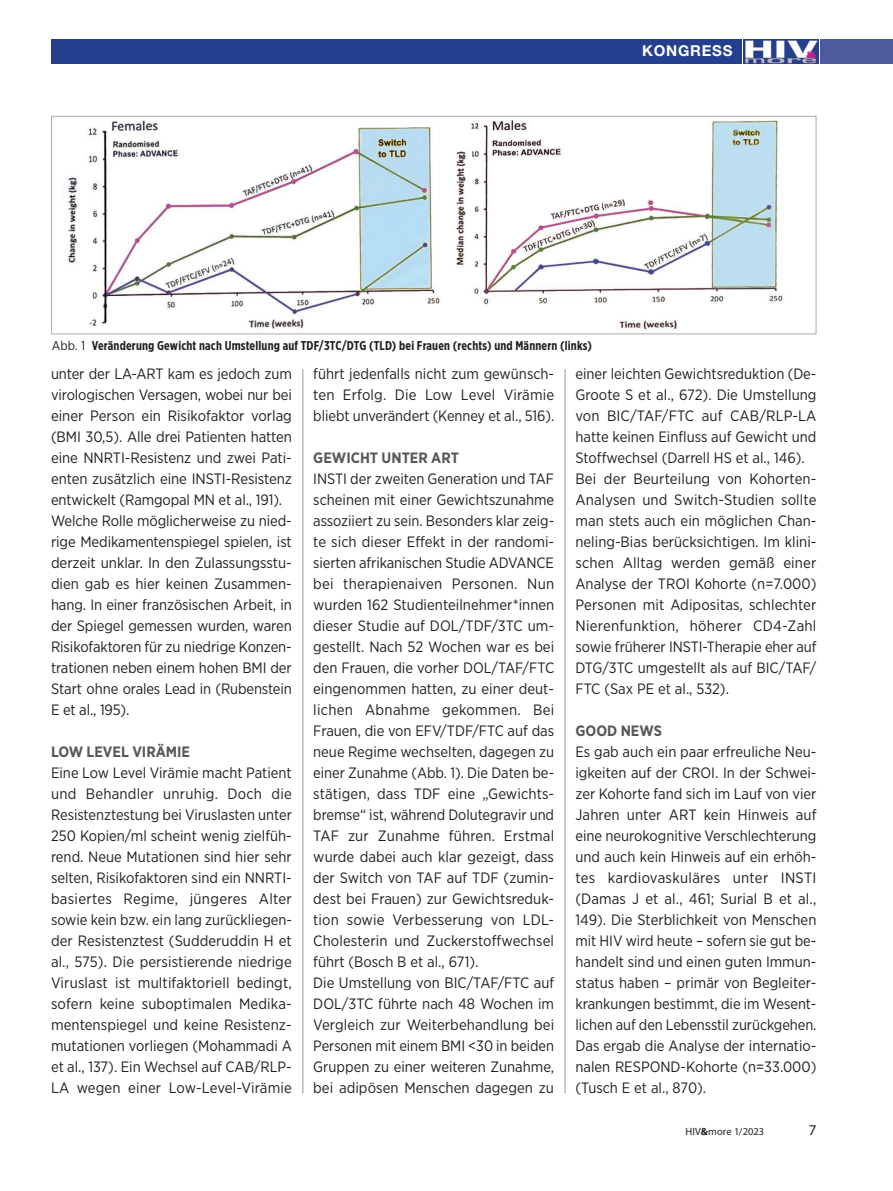
<style>
.page{position:relative;width:893px;height:1191px;background:#fff}
.page>*{position:absolute;margin:0;border:0;box-sizing:border-box;transform-origin:0 0}
.Fliesstext{font:15px/21px "Gotham Narrow";color:#231f20;text-align:justify}
.Fliesstext-2{font:700 15px "Gotham Narrow";color:#57585a}
.t1{font:700 15px "Helvetica Neue";letter-spacing:.05em;color:#fff}
.t2{font:15px "Myriad Pro";color:#231f20}
.BU_Text{font:700 12.75px "Gotham X Narrow";letter-spacing:.015em;color:#231f20}
.t3{font:10.5px "Myriad Pro";letter-spacing:.01em;color:#231f20}
.s1{font-family:"Gotham Narrow";font-weight:400}
.s2{font-weight:700}
</style>
<div class="page">
<div style="left:821px;top:39px;width:72px;height:25px;background:#4d5a9e"></div>
<div style="left:51px;top:39px;width:690px;height:25px;background:#253f8e"></div>
<img style="left:744px;top:39px;width:74px;height:25px">
<hr style="left:565px;top:369px;width:1px;height:724px;background:#939598">
<hr style="left:302px;top:369px;width:1px;height:724px;background:#939598">
<img style="left:63px;top:120px;width:720px;height:210px">
<div style="left:51px;top:116px;width:765px;height:218px;border:1px solid #a8a9ad"></div>
<p class="t1" style="left:642px;top:42px;width:92px">KONGRESS</p>
<p class="BU_Text" style="left:52px;top:337px;width:542px"><span class="s1">Abb. 1</span> Veränderung Gewicht nach Umstellung auf TDF/3TC/DTG (TLD) bei Frauen (rechts) und Männern (links)</p>
<p class="Fliesstext" style="left:51px;top:363px;width:242px">unter der LA-ART kam es jedoch zum virologischen Versagen, wobei nur bei einer Person ein Risikofaktor vorlag (BMI 30,5). Alle drei Patienten hatten eine NNRTI-Resistenz und zwei Pati&shy;enten zusätzlich eine INSTI-Resistenz entwickelt (Ramgopal MN et al., 191).</p>
<p class="Fliesstext" style="left:51px;top:510px;width:242px">Welche Rolle möglicherweise zu nied&shy;rige Medikamentenspiegel spielen, ist derzeit unklar. In den Zulassungsstu&shy;dien gab es hier keinen Zusammen&shy;hang. In einer französischen Arbeit, in der Spiegel gemessen wurden, waren Risikofaktoren für zu niedrige Konzen&shy;trationen neben einem hohen BMI der Start ohne orales Lead in (Rubenstein E et al., 195).</p>
<p class="Fliesstext-2" style="left:51px;top:742px;width:141px">LOW LEVEL VIRÄMIE</p>
<p class="Fliesstext" style="left:51px;top:762px;width:242px">Eine Low Level Virämie macht Patient und Behandler unruhig. Doch die Resistenztestung bei Viruslasten unter 250 Kopien/ml scheint wenig zielfüh&shy;rend. Neue Mutationen sind hier sehr selten, Risikofaktoren sind ein NNRTI&shy;basiertes Regime, jüngeres Alter sowie kein bzw. ein lang zurückliegen&shy;der Resistenztest (Sudderuddin H et al., 575). Die persistierende niedrige Viruslast ist multifaktoriell bedingt, sofern keine suboptimalen Medika&shy;mentenspiegel und keine Resistenz&shy;mutationen vorliegen (Mohammadi A et al., 137). Ein Wechsel auf CAB/RLP-LA wegen einer Low-Level-Virämie</p>
<p class="Fliesstext" style="left:313px;top:363px;width:243px">führt jedenfalls nicht zum gewünsch&shy;ten Erfolg. Die Low Level Virämie bliebt unverändert (Kenney et al., 516).</p>
<p class="Fliesstext-2" style="left:313px;top:448px;width:147px">GEWICHT UNTER ART</p>
<p class="Fliesstext" style="left:313px;top:468px;width:243px">INSTI der zweiten Generation und TAF scheinen mit einer Gewichtszunahme assoziiert zu sein. Besonders klar zeig&shy;te sich dieser Effekt in der randomi&shy;sierten afrikanischen Studie ADVANCE bei therapienaiven Personen. Nun wurden 162 Studienteilnehmer*innen dieser Studie auf DOL/TDF/3TC um&shy;gestellt. Nach 52 Wochen war es bei den Frauen, die vorher DOL/TAF/FTC eingenommen hatten, zu einer deut&shy;lichen Abnahme gekommen. Bei Frauen, die von EFV/TDF/FTC auf das neue Regime wechselten, dagegen zu einer Zunahme (Abb. 1). Die Daten be&shy;stätigen, dass TDF eine „Gewichts&shy;bremse“ ist, während Dolutegravir und TAF zur Zunahme führen. Erstmal wurde dabei auch klar gezeigt, dass der Switch von TAF auf TDF (zumin&shy;dest bei Frauen) zur Gewichtsreduk&shy;tion sowie Verbesserung von LDL-Cholesterin und Zuckerstoffwechsel führt (Bosch B et al., 671).</p>
<p class="Fliesstext" style="left:313px;top:972px;width:243px">Die Umstellung von BIC/TAF/FTC auf DOL/3TC führte nach 48 Wochen im Vergleich zur Weiterbehandlung bei Personen mit einem BMI &lt;30 in beiden Gruppen zu einer weiteren Zunahme, bei adipösen Menschen dagegen zu</p>
<p class="Fliesstext" style="left:575px;top:363px;width:243px">einer leichten Gewichtsreduktion (De-Groote S et al., 672). Die Umstellung von BIC/TAF/FTC auf CAB/RLP-LA hatte keinen Einfluss auf Gewicht und Stoffwechsel (Darrell HS et al., 146).</p>
<p class="Fliesstext" style="left:575px;top:468px;width:243px">Bei der Beurteilung von Kohorten-Analysen und Switch-Studien sollte man stets auch ein möglichen Chan&shy;neling-Bias berücksichtigen. Im klini&shy;schen Alltag werden gemäß einer Analyse der TROI Kohorte (n=7.000)<br>Personen mit Adipositas, schlechter Nierenfunktion, höherer CD4-Zahl sowie früherer INSTI-Therapie eher auf DTG/3TC umgestellt als auf BIC/TAF/ FTC (Sax PE et al., 532).</p>
<p class="Fliesstext-2" style="left:575px;top:721px;width:88px">GOOD NEWS</p>
<p class="Fliesstext" style="left:575px;top:741px;width:243px">Es gab auch ein paar erfreuliche Neu&shy;igkeiten auf der CROI. In der Schwei&shy;zer Kohorte fand sich im Lauf von vier Jahren unter ART kein Hinweis auf eine neurokognitive Verschlechterung und auch kein Hinweis auf ein erhöh&shy;tes kardiovaskuläres unter INSTI (Damas J et al., 461; Surial B et al., 149). Die Sterblichkeit von Menschen mit HIV wird heute – sofern sie gut be&shy;handelt sind und einen guten Immun&shy;status haben – primär von Begleiter&shy;krankungen bestimmt, die im Wesent&shy;lichen auf den Lebensstil zurückgehen.<br>Das ergab die Analyse der internatio&shy;nalen RESPOND-Kohorte (n=33.000) (Tusch E et al., 870).</p>
<p class="t3" style="left:685px;top:1125px;width:80px">HIV<span class="s2">&amp;</span>more 1/2023</p>
<p class="t2" style="left:809px;top:1120px;width:9px">7</p>
</div>
